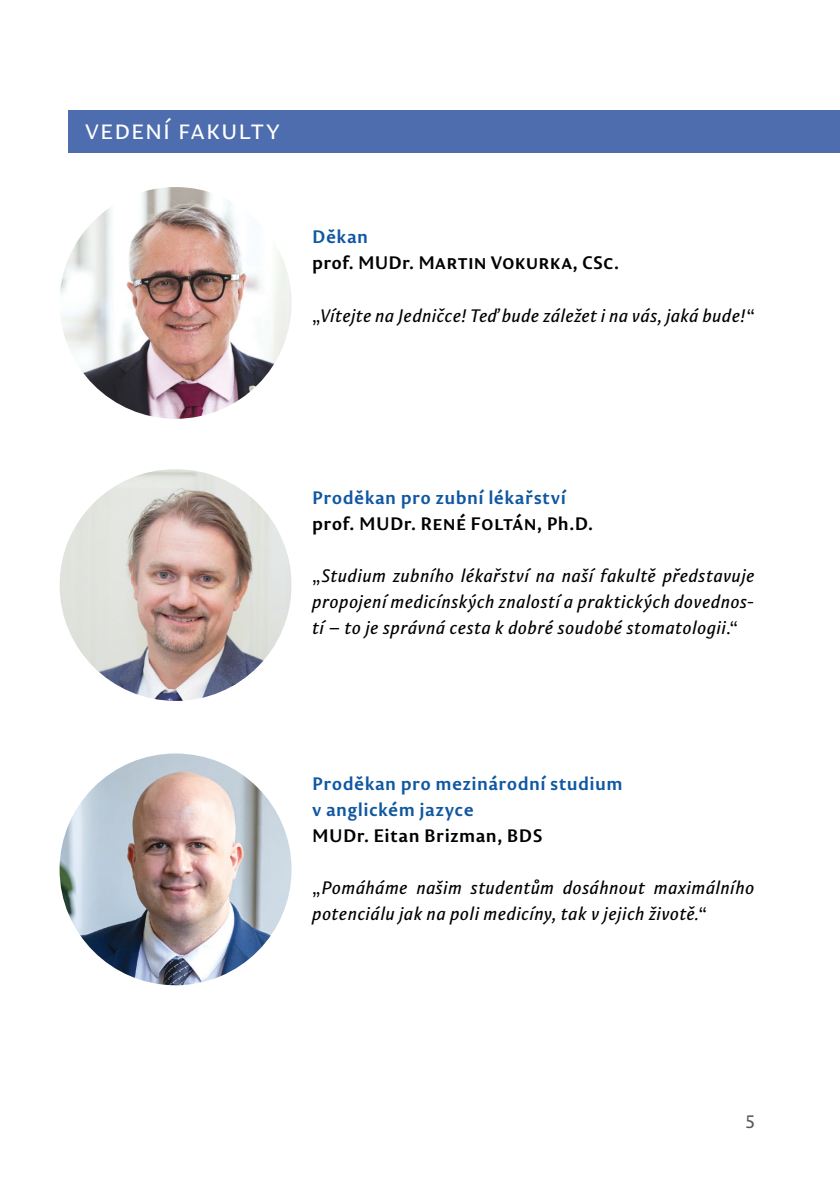
<style>
.page{position:relative;width:840px;height:1191px;background:#fff}
.page>*{position:absolute;margin:0;border:0;box-sizing:border-box;transform-origin:0 0}
.t1{font:24px "Permian Sans Typeface";letter-spacing:.04em;color:#fff}
.t2{font:italic 18px/26px "Permian Sans Typeface";letter-spacing:.005em;color:#000;text-align:justify}
.t3{font:700 18px/26px "Permian Sans Typeface";letter-spacing:.025em;color:#1057a2}
.t4{font:700 18px "Permian Sans Typeface";letter-spacing:.015em;color:#000}
.t5{font:18px "Permian Sans Typeface";color:#58595b}
.s1{font-style:normal}
</style>
<div class="page">
<div style="left:68px;top:111px;width:771px;height:42px;background:#4d6daf"></div>
<img style="left:60px;top:187px;width:231px;height:232px;border-radius:116px">
<img style="left:60px;top:469px;width:231px;height:232px;border-radius:116px">
<img style="left:60px;top:753px;width:231px;height:232px;border-radius:116px">
<h1 class="t1" style="left:85px;top:113px;width:194px">VEDENÍ FAKULTY</h1>
<p class="t3" style="left:312px;top:223px;width:57px">Děkan</p>
<p class="t4" style="left:312px;top:248px;width:308px">prof. MUDr. Martin Vokurka, CSc.</p>
<p class="t2" style="left:312px;top:301px;width:444px"><span class="s1">„</span>Vítejte na Jedničce! Teď bude záležet i na vás, jaká bude!<span class="s1">“</span></p>
<p class="t3" style="left:312px;top:483px;width:255px">Proděkan pro zubní lékařství</p>
<p class="t4" style="left:312px;top:508px;width:282px">prof. MUDr. René Foltán, Ph.D.</p>
<p class="t2" style="left:312px;top:561px;width:444px"><span class="s1">„</span>Studium zubního lékařství na naší fakultě představuje propojení medicínských znalostí a praktických dovednos&shy;tí – to je správná cesta k dobré soudobé stomatologii<span class="s1">.“</span></p>
<p class="t3" style="left:312px;top:769px;width:312px">Proděkan pro mezinárodní studium v anglickém jazyce</p>
<p class="t4" style="left:312px;top:820px;width:232px">MUDr. Eitan Brizman, BDS</p>
<p class="t2" style="left:312px;top:873px;width:444px"><span class="s1">„</span>Pomáháme našim studentům dosáhnout maximálního potenciálu jak na poli medicíny, tak v jejich životě.<span class="s1">“</span></p>
<p class="t5" style="left:745px;top:1107px;width:11px">5</p>
</div>
